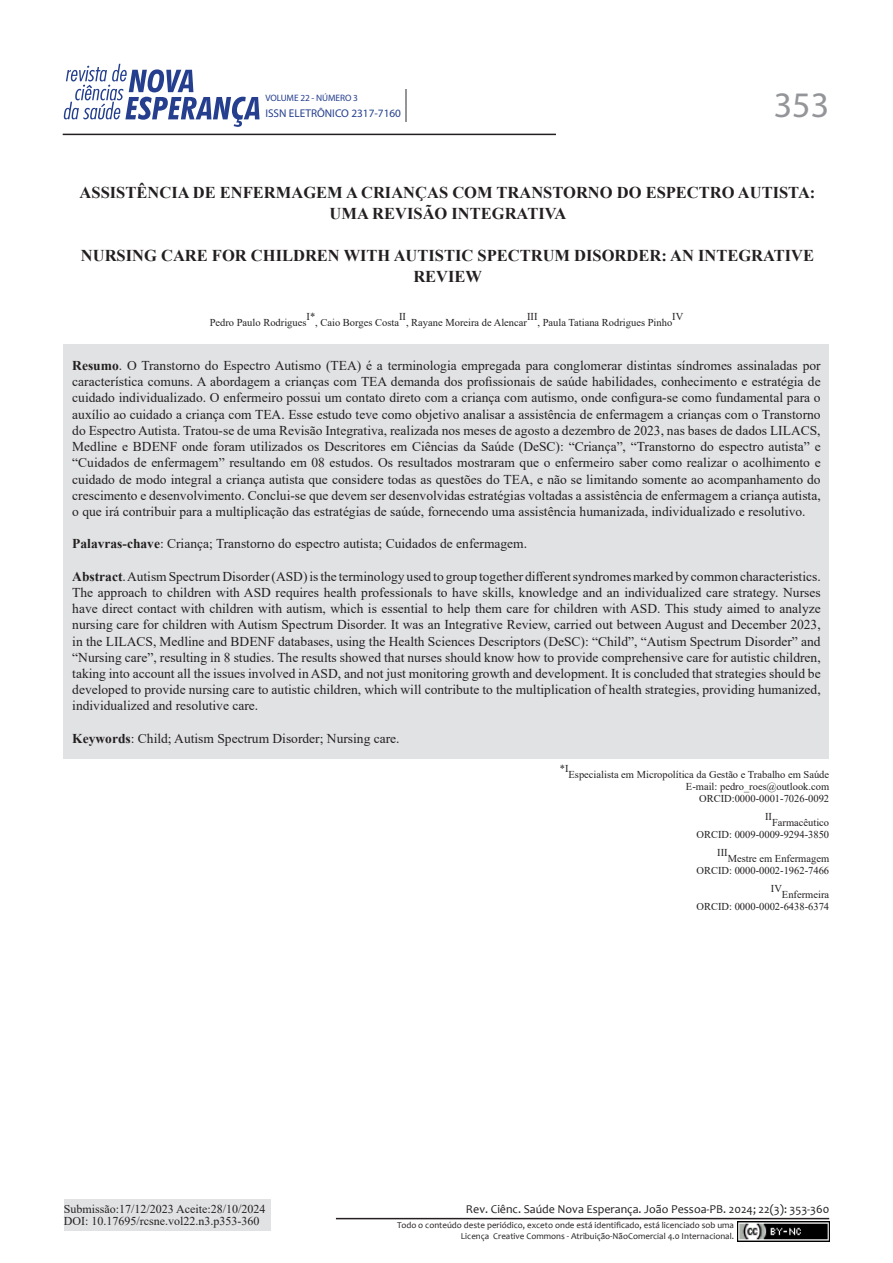
<style>
.page{position:relative;width:893px;height:1263px;background:#fff}
.page>*{position:absolute;margin:0;border:0;box-sizing:border-box;transform-origin:0 0}
.t1{font:36px "Myriad Pro";color:#939598}
.t2{font:700 16.5px/21px "Times New Roman";color:#231f20;text-align:center}
.t3{font:13.5px/16.2px "Times New Roman";color:#231f20;text-align:justify}
.t4{font:12px "Times New Roman";color:#231f20}
.t5{font:12px "Candara";color:#231f20}
.t6{font:11.25px "Myriad Pro";color:#253f8e}
.t7{font:10.5px "Times New Roman";color:#231f20}
.t8{font:9.3px "Myriad Pro";letter-spacing:-.01em;color:#253f8e}
.t9{font:9px "Candara";color:#231f20}
.s1{font-weight:700}
</style>
<div class="page">
<svg style="left:64px;top:64px;width:196px;height:63px"></svg>
<div style="left:64px;top:1199px;width:207px;height:32px;background:#e1e2e4"></div>
<div style="left:64px;top:344px;width:765px;height:415px;background:#e1e2e4"></div>
<hr style="left:405px;top:89px;width:2px;height:32px;background:#939598">
<img style="left:737px;top:1222px;width:92px;height:19px">
<hr style="left:336px;top:1218px;width:493px;height:1px;background:#231f20">
<hr style="left:63px;top:134px;width:493px;height:1px;background:#231f20">
<p class="t8" style="left:265px;top:92px;width:94px">VOLUME 22 - NÚMERO 3</p>
<p class="t6" style="left:265px;top:107px;width:137px">ISSN ELETRÔNICO 2317-7160</p>
<p class="t1" style="left:774px;top:83px;width:57px">353</p>
<p class="t2" style="left:80px;top:181px;width:737px">ASSISTÊNCIA DE ENFERMAGEM A CRIANÇAS COM TRANSTORNO DO ESPECTRO AUTISTA:<br>UMA REVISÃO INTEGRATIVA</p>
<p class="t2" style="left:81px;top:244px;width:735px">NURSING CARE FOR CHILDREN WITH AUTISTIC SPECTRUM DISORDER: AN INTEGRATIVE<br>REVIEW</p>
<p class="t7" style="left:210px;top:315px;width:98px">Pedro Paulo Rodrigues</p>
<p class="t7" style="left:306px;top:309px;width:10px">I*</p>
<p class="t7" style="left:399px;top:309px;width:8px">II</p>
<p class="t7" style="left:527px;top:309px;width:12px">III</p>
<p class="t7" style="left:672px;top:309px;width:13px">IV</p>
<p class="t7" style="left:315px;top:315px;width:85px">, Caio Borges Costa</p>
<p class="t7" style="left:406px;top:315px;width:122px">, Rayane Moreira de Alencar</p>
<p class="t7" style="left:538px;top:315px;width:136px">, Paula Tatiana Rodrigues Pinho</p>
<p class="t3" style="left:72px;top:357px;width:750px"><span class="s1">Resumo</span>. O Transtorno do Espectro Autismo (TEA) é a terminologia empregada para conglomerar distintas síndromes assinaladas por característica comuns. A abordagem a crianças com TEA demanda dos profissionais de saúde habilidades, conhecimento e estratégia de cuidado individualizado. O enfermeiro possui um contato direto com a criança com autismo, onde configura-se como fundamental para o auxílio ao cuidado a criança com TEA. Esse estudo teve como objetivo analisar a assistência de enfermagem a crianças com o Transtorno do Espectro Autista. Tratou-se de uma Revisão Integrativa, realizada nos meses de agosto a dezembro de 2023, nas bases de dados LILACS, Medline e BDENF onde foram utilizados os Descritores em Ciências da Saúde (DeSC): “Criança”, “Transtorno do espectro autista” e “Cuidados de enfermagem” resultando em 08 estudos. Os resultados mostraram que o enfermeiro saber como realizar o acolhimento e cuidado de modo integral a criança autista que considere todas as questões do TEA, e não se limitando somente ao acompanhamento do crescimento e desenvolvimento. Conclui-se que devem ser desenvolvidas estratégias voltadas a assistência de enfermagem a criança autista, o que irá contribuir para a multiplicação das estratégias de saúde, fornecendo uma assistência humanizada, individualizado e resolutivo.</p>
<p class="t3" style="left:72px;top:535px;width:456px"><span class="s1">Palavras-chave</span>: Criança; Transtorno do espectro autista; Cuidados de enfermagem.</p>
<p class="t3" style="left:72px;top:568px;width:750px"><span class="s1">Abstract</span>. Autism Spectrum Disorder (ASD) is the terminology used to group together different syndromes marked by common characteristics.<br>The approach to children with ASD requires health professionals to have skills, knowledge and an individualized care strategy. Nurses have direct contact with children with autism, which is essential to help them care for children with ASD. This study aimed to analyze nursing care for children with Autism Spectrum Disorder. It was an Integrative Review, carried out between August and December 2023, in the LILACS, Medline and BDENF databases, using the Health Sciences Descriptors (DeSC): “Child”, “Autism Spectrum Disorder” and “Nursing care”, resulting in 8 studies. The results showed that nurses should know how to provide comprehensive care for autistic children, taking into account all the issues involved in ASD, and not just monitoring growth and development. It is concluded that strategies should be developed to provide nursing care to autistic children, which will contribute to the multiplication of health strategies, providing humanized, individualized and resolutive care.</p>
<p class="t3" style="left:72px;top:730px;width:329px"><span class="s1">Keywords</span>: Child; Autism Spectrum Disorder; Nursing care.</p>
<p class="t4" style="left:64px;top:1201px;width:203px">Submissão:17/12/2023 Aceite:28/10/2024</p>
<p class="t4" style="left:64px;top:1213px;width:197px">DOI: 10.17695/rcsne.vol22.n3.p353-360</p>
<p class="t7" style="left:560px;top:761px;width:10px">*I</p>
<p class="t7" style="left:568px;top:767px;width:262px">Especialista em Micropolítica da Gestão e Trabalho em Saúde</p>
<p class="t7" style="left:686px;top:779px;width:145px">E-mail: pedro_roes@outlook.com</p>
<p class="t7" style="left:699px;top:791px;width:132px">ORCID:0000-0001-7026-0092</p>
<p class="t7" style="left:765px;top:809px;width:8px">II</p>
<p class="t7" style="left:772px;top:815px;width:59px">Farmacêutico</p>
<p class="t7" style="left:696px;top:827px;width:134px">ORCID: 0009-0009-9294-3850</p>
<p class="t7" style="left:717px;top:845px;width:12px">III</p>
<p class="t7" style="left:728px;top:851px;width:103px">Mestre em Enfermagem</p>
<p class="t7" style="left:696px;top:863px;width:134px">ORCID: 0000-0002-1962-7466</p>
<p class="t7" style="left:771px;top:881px;width:13px">IV</p>
<p class="t7" style="left:782px;top:887px;width:49px">Enfermeira</p>
<p class="t7" style="left:696px;top:899px;width:134px">ORCID: 0000-0002-6438-6374</p>
<p class="t5" style="left:466px;top:1201px;width:365px">Rev. Ciênc. Saúde Nova Esperança. João Pessoa-PB. 2024; 22(3): 353-360</p>
<p class="t9" style="left:397px;top:1220px;width:338px">Todo o conteúdo deste periódico, exceto onde está identificado, está licenciado sob uma</p>
<p class="t9" style="left:461px;top:1230px;width:275px">Licença Creative Commons - Atribuição-NãoComercial 4.0 Internacional.</p>
</div>
